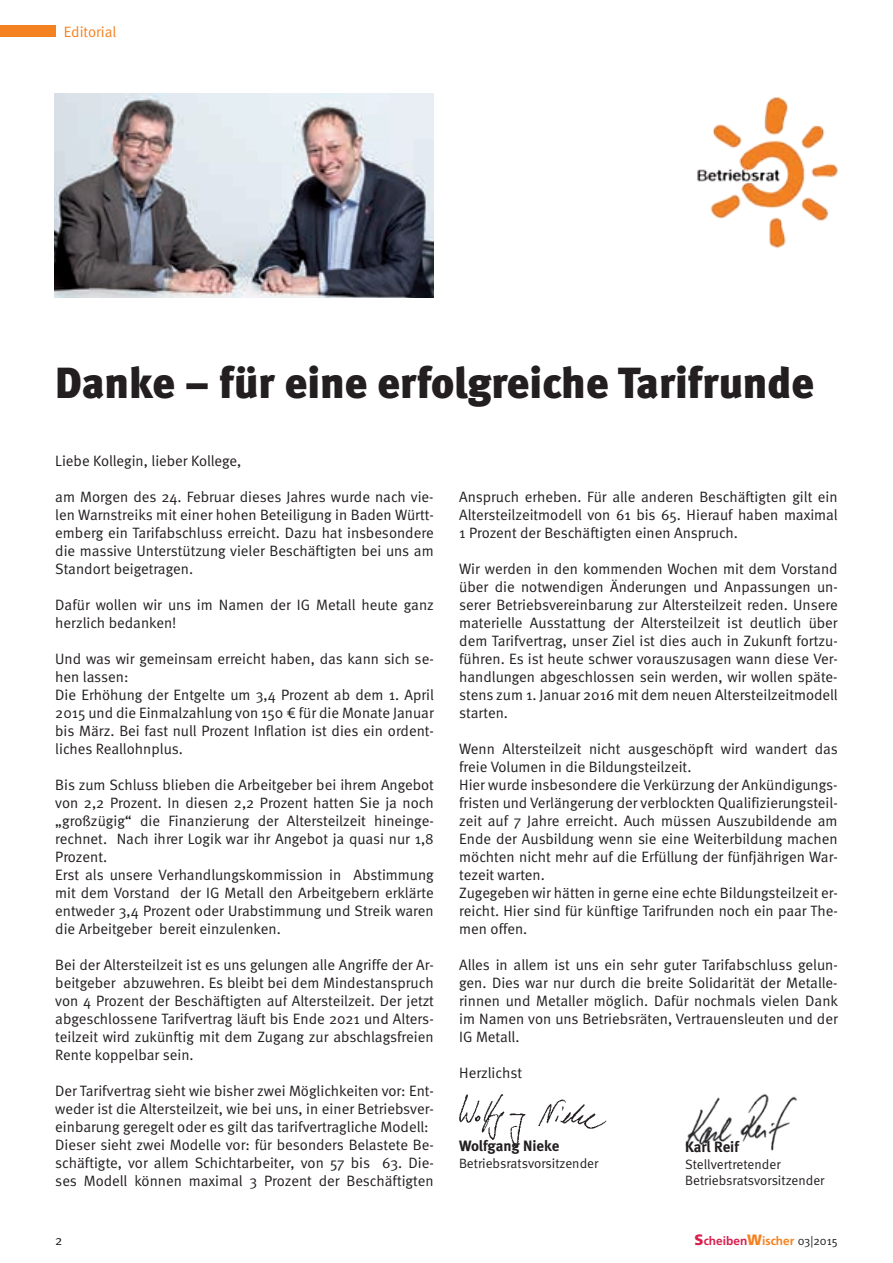
<style>
.page{position:relative;width:893px;height:1263px;background:#fff}
.page>*{position:absolute;margin:0;border:0;box-sizing:border-box;transform-origin:0 0}
.t1{font:900 43.5px "Meta";color:#231f20}
.t2{font:15px/18px "Meta Normal";color:#231f20;text-align:justify}
.t3{font:700 15px "Meta";color:#231f20}
.t4{font:15px "Meta Normal";color:#f58220}
.t5{font:13.5px/16.5px "Meta Normal";color:#231f20}
.t6{font:700 12px "Frutiger";color:#d91d4d}
.s1{font-weight:900;font-size:15px}
.s2{font-weight:900;font-size:15px;color:#f58220}
.s3{color:#f58220}
.s4{font-family:"Meta Normal";font-weight:400;color:#231f20}
</style>
<div class="page">
<img style="left:685px;top:1094px;width:112px;height:57px">
<img style="left:459px;top:1094px;width:148px;height:54px">
<div style="left:0;top:26px;width:55px;height:11px;background:#f58220"></div>
<img style="left:55px;top:94px;width:379px;height:204px">
<img style="left:697px;top:97px;width:141px;height:151px">
<p class="t4" style="left:64px;top:24px;width:54px">Editorial</p>
<h1 class="t1" style="left:55px;top:356px;width:760px">Danke – für eine erfolgreiche Tarifrunde</h1>
<p class="t2" style="left:55px;top:451px;width:188px">Liebe Kollegin, lieber Kollege,</p>
<p class="t2" style="left:55px;top:487px;width:380px">am Morgen des 24. Februar dieses Jahres wurde nach vie&shy;len Warnstreiks mit einer hohen Beteiligung in Baden Württ&shy;emberg ein Tarifabschluss erreicht. Dazu hat insbesondere die massive Unterstützung vieler Beschäftigten bei uns am Standort beigetragen.</p>
<p class="t2" style="left:55px;top:595px;width:380px">Dafür wollen wir uns im Namen der IG Metall heute ganz herzlich bedanken!</p>
<p class="t2" style="left:55px;top:649px;width:380px;text-align:left">Und was wir gemeinsam erreicht haben, das kann sich se&shy;hen lassen:<br>Die Erhöhung der Entgelte um 3,4 Prozent ab dem 1. April 2015 und die Einmalzahlung von 150 € für die Monate Januar bis März. Bei fast null Prozent Inflation ist dies ein ordent&shy;liches Reallohnplus.</p>
<p class="t2" style="left:55px;top:775px;width:380px;text-align:left">Bis zum Schluss blieben die Arbeitgeber bei ihrem Angebot von 2,2 Prozent. In diesen 2,2 Prozent hatten Sie ja noch „großzügig“ die Finanzierung der Altersteilzeit hineinge&shy;rechnet. Nach ihrer Logik war ihr Angebot ja quasi nur 1,8<br>Prozent.<br>Erst als unsere Verhandlungskommission in Abstimmung mit dem Vorstand der IG Metall den Arbeitgebern erklärte entweder 3,4 Prozent oder Urabstimmung und Streik waren die Arbeitgeber bereit einzulenken.</p>
<p class="t2" style="left:55px;top:955px;width:380px">Bei der Altersteilzeit ist es uns gelungen alle Angriffe der Ar&shy;beitgeber abzuwehren. Es bleibt bei dem Mindestanspruch von 4 Prozent der Beschäftigten auf Altersteilzeit. Der jetzt abgeschlossene Tarifvertrag läuft bis Ende 2021 und Alters&shy;teilzeit wird zukünftig mit dem Zugang zur abschlagsfreien Rente koppelbar sein.</p>
<p class="t2" style="left:55px;top:1081px;width:380px;text-align:left">Der Tarifvertrag sieht wie bisher zwei Möglichkeiten vor: Ent&shy;weder ist die Altersteilzeit, wie bei uns, in einer Betriebsver&shy;einbarung geregelt oder es gilt das tarifvertragliche Modell:<br>Dieser sieht zwei Modelle vor: für besonders Belastete Be&shy;schäftigte, vor allem Schichtarbeiter, von 57 bis 63. Die&shy;ses Modell können maximal 3 Prozent der Beschäftigten</p>
<p class="t2" style="left:459px;top:488px;width:380px">Anspruch erheben. Für alle anderen Beschäftigten gilt ein Altersteilzeitmodell von 61 bis 65. Hierauf haben maximal 1 Prozent der Beschäftigten einen Anspruch.</p>
<p class="t2" style="left:459px;top:560px;width:380px">Wir werden in den kommenden Wochen mit dem Vorstand über die notwendigen Änderungen und Anpassungen un&shy;serer Betriebsvereinbarung zur Altersteilzeit reden. Unsere materielle Ausstattung der Altersteilzeit ist deutlich über dem Tarifvertrag, unser Ziel ist dies auch in Zukunft fortzu&shy;führen. Es ist heute schwer vorauszusagen wann diese Ver&shy;handlungen abgeschlossen sein werden, wir wollen späte&shy;stens zum 1. Januar 2016 mit dem neuen Altersteilzeitmodell starten.</p>
<p class="t2" style="left:459px;top:740px;width:380px;text-align:left">Wenn Altersteilzeit nicht ausgeschöpft wird wandert das freie Volumen in die Bildungsteilzeit.<br>Hier wurde insbesondere die Verkürzung der Ankündigungs&shy;fristen und Verlängerung der verblockten Qualifizierungsteil&shy;zeit auf 7 Jahre erreicht. Auch müssen Auszubildende am Ende der Ausbildung wenn sie eine Weiterbildung machen möchten nicht mehr auf die Erfüllung der fünfjährigen War&shy;tezeit warten.<br>Zugegeben wir hätten in gerne eine echte Bildungsteilzeit er&shy;reicht. Hier sind für künftige Tarifrunden noch ein paar The&shy;men offen.</p>
<p class="t2" style="left:459px;top:956px;width:380px">Alles in allem ist uns ein sehr guter Tarifabschluss gelun&shy;gen. Dies war nur durch die breite Solidarität der Metalle&shy;rinnen und Metaller möglich. Dafür nochmals vielen Dank im Namen von uns Betriebsräten, Vertrauensleuten und der IG Metall.</p>
<p class="t2" style="left:459px;top:1064px;width:64px">Herzlichst</p>
<p class="t3" style="left:459px;top:1137px;width:102px">Wolfgang Nieke</p>
<p class="t5" style="left:459px;top:1155px;width:141px">Betriebsratsvorsitzender</p>
<p class="t3" style="left:685px;top:1138px;width:55px">Karl Reif</p>
<p class="t5" style="left:685px;top:1155px;width:141px">Stellvertretender<br>Betriebsratsvorsitzender</p>
<p class="t5" style="left:55px;top:1232px;width:9px">2</p>
<p class="t6" style="left:695px;top:1234px;width:145px"><span class="s1">S</span>cheiben<span class="s2">W</span><span class="s3">ischer</span> <span class="s4">03|2015</span></p>
</div>
